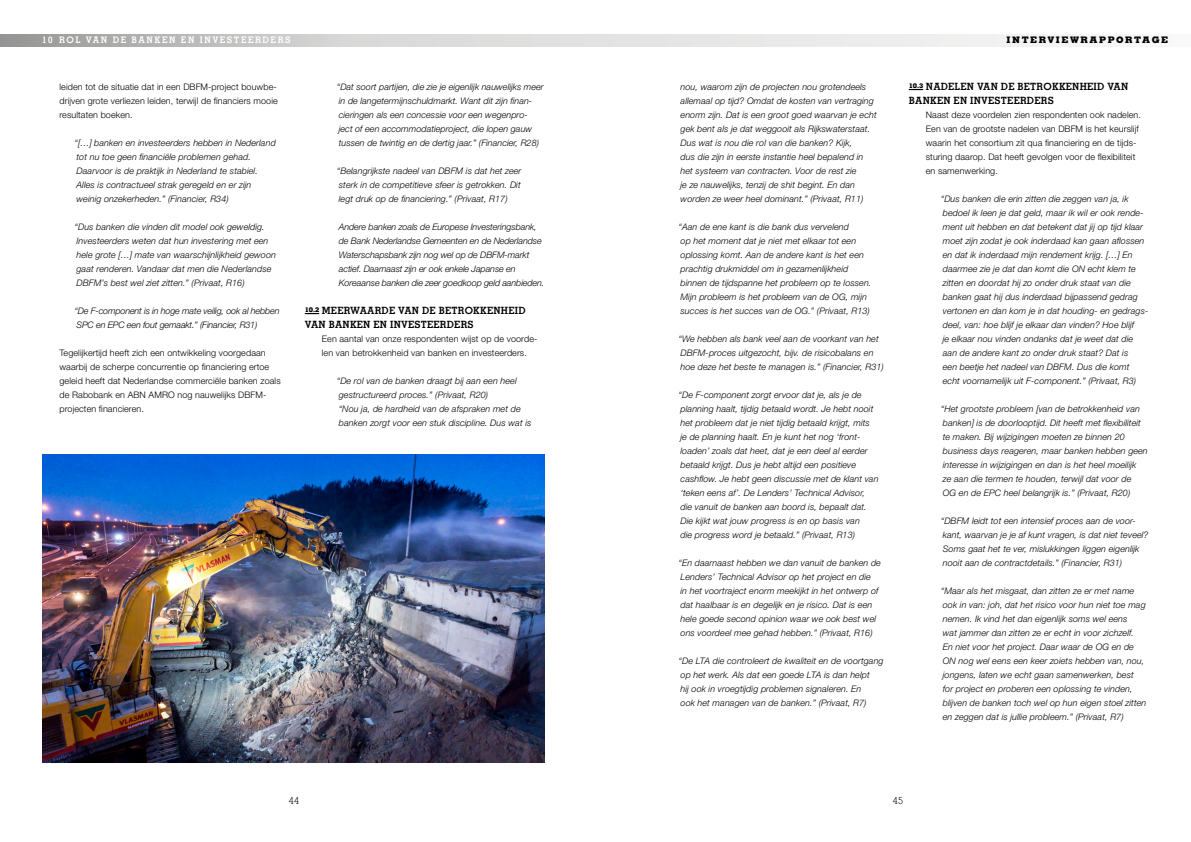
<style>
.page{position:relative;width:1191px;height:842px;background:#fff}
.page>*{position:absolute;margin:0;border:0;box-sizing:border-box;transform-origin:0 0}
.Kop_2{font:700 10px "Memphis LT Std";letter-spacing:.025em;color:#000}
.t1{font:300 10px "Memphis LT Std";color:#000}
.quote1{font:italic 300 9px/14px "Helvetica Neue LT Std";letter-spacing:.01em;color:#000}
.Standaard{font:300 9px/14px "Helvetica Neue LT Std";letter-spacing:.01em;color:#000}
.quote1-2{font:italic 300 9px/14px "Helvetica Neue LT Std";letter-spacing:-.01em;color:#000}
.quote1-3{font:italic 300 9px/14px "Helvetica Neue LT Std";letter-spacing:-.015em;color:#000}
.t2{font:700 9px "Memphis LT Std";letter-spacing:.17em;color:#fff}
.t3{font:800 9px "Memphis LT Std";letter-spacing:.17em;color:#000}
.Kop_2-2{font:800 6.5px "Memphis LT Std";color:#000}
.s1{font-weight:700;font-size:10px}
</style>
<div class="page">
<svg style="left:305px;top:313px;width:14px;height:1px"></svg>
<svg style="left:909px;top:89px;width:14px;height:1px"></svg>
<img style="left:43px;top:454px;width:501px;height:308px">
<svg style="left:0;top:34px;width:1077px;height:12px;background:#d6d6d6"></svg>
<p class="t2" style="left:42px;top:34px;width:33px">10 ROL</p>
<p class="t2" style="left:86px;top:34px;width:199px">VAN DE BANKEN EN INVESTEERD ERS</p>
<p class="t3" style="left:1006px;top:34px;width:163px">INTERVIEWRAPPORTAGE</p>
<p class="Standaard" style="left:60px;top:80px;width:220px;text-align:justify">leiden tot de situatie dat in een DBFM-project bouwbe&shy;drijven grote verliezen leiden, terwijl de financiers mooie resultaten boeken.</p>
<p class="quote1" style="left:75px;top:136px;width:203px">“[…] banken en investeerders hebben in Nederland tot nu toe geen financiële problemen gehad.<br>Daarvoor is de praktijk in Nederland te stabiel.<br>Alles is contractueel strak geregeld en er zijn weinig onzekerheden.” (Financier, R34)</p>
<p class="quote1" style="left:75px;top:220px;width:203px">“Dus banken die vinden dit model ook geweldig.<br>Investeerders weten dat hun investering met een hele grote […] mate van waarschijnlijkheid gewoon gaat renderen. Vandaar dat men die Nederlandse DBFM’s best wel ziet zitten.” (Privaat, R16)</p>
<p class="quote1-3" style="left:75px;top:304px;width:206px">“De F-component is in hoge mate veilig, ook al hebben<br>SPC en EPC een fout gemaakt.” (Financier, R31)</p>
<p class="Standaard" style="left:60px;top:346px;width:223px">Tegelijkertijd heeft zich een ontwikkeling voorgedaan waarbij de scherpe concurrentie op financiering ertoe geleid heeft dat Nederlandse commerciële banken zoals de Rabobank en ABN AMRO nog nauwelijks DBFM&shy;projecten financieren.</p>
<p class="quote1" style="left:337px;top:80px;width:208px">“Dat soort partijen, die zie je eigenlijk nauwelijks meer in de langetermijnschuldmarkt. Want dit zijn finan&shy;cieringen als een concessie voor een wegenpro-<br>ject of een accommodatieproject, die lopen gauw tussen de twintig en de dertig jaar.” (Financier, R28)</p>
<p class="quote1" style="left:337px;top:164px;width:186px;text-align:justify">“Belangrijkste nadeel van DBFM is dat het zeer sterk in de competitieve sfeer is getrokken. Dit legt druk op de financiering.” (Privaat, R17)</p>
<p class="quote1-2" style="left:339px;top:220px;width:207px">Andere banken zoals de Europese Investeringsbank, de Bank Nederlandse Gemeenten en de Nederlandse Waterschapsbank zijn nog wel op de DBFM-markt actief. Daarnaast zijn er ook enkele Japanse en Koreaanse banken die zeer goedkoop geld aanbieden.</p>
<p class="Kop_2-2" style="left:305px;top:305px;width:22px">10.2 <span class="s1">MEE</span></p>
<p class="Kop_2" style="left:344px;top:304px;width:63px">RWAARDE VAN</p>
<p class="Kop_2" style="left:422px;top:304px;width:105px">DE BETROKKENHEID</p>
<p class="Kop_2" style="left:305px;top:318px;width:8px">VAN</p>
<p class="Kop_2" style="left:329px;top:318px;width:69px">BANKEN EN INVE</p>
<p class="Kop_2" style="left:414px;top:318px;width:14px">STEE</p>
<p class="Kop_2" style="left:440px;top:318px;width:35px">RDERS</p>
<p class="Standaard" style="left:322px;top:332px;width:217px">Een aantal van onze respondenten wijst op de voorde&shy;len van betrokkenheid van banken en investeerders.</p>
<p class="quote1" style="left:337px;top:374px;width:181px">“De rol van de banken draagt bij aan een heel gestructureerd proces.” (Privaat, R20)</p>
<p class="quote1" style="left:339px;top:402px;width:194px">“Nou ja, de hardheid van de afspraken met de banken zorgt voor een stuk discipline. Dus wat is</p>
<p class="quote1" style="left:680px;top:80px;width:198px">nou, waarom zijn de projecten nou grotendeels allemaal op tijd? Omdat de kosten van vertraging enorm zijn. Dat is een groot goed waarvan je echt gek bent als je dat weggooit als Rijkswaterstaat.<br>Dus wat is nou die rol van die banken? Kijk,<br>dus die zijn in eerste instantie heel bepalend in het systeem van contracten. Voor de rest zie<br>je ze nauwelijks, tenzij de shit begint. En dan worden ze weer heel dominant.” (Privaat, R11)</p>
<p class="quote1" style="left:678px;top:220px;width:194px">“Aan de ene kant is die bank dus vervelend<br>op het moment dat je niet met elkaar tot een oplossing komt. Aan de andere kant is het een prachtig drukmiddel om in gezamenlijkheid binnen de tijdspanne het probleem op te lossen.<br>Mijn probleem is het probleem van de OG, mijn succes is het succes van de OG.” (Privaat, R13)</p>
<p class="quote1" style="left:678px;top:332px;width:207px">“We hebben als bank veel aan de voorkant van het<br>DBFM-proces uitgezocht, bijv. de risicobalans en hoe deze het beste te managen is.” (Financier, R31)</p>
<p class="quote1" style="left:678px;top:388px;width:201px">“De F-component zorgt ervoor dat je, als je de planning haalt, tijdig betaald wordt. Je hebt nooit het probleem dat je niet tijdig betaald krijgt, mits<br>je de planning haalt. En je kunt het nog ‘front&shy;loaden’ zoals dat heet, dat je een deel al eerder betaald krijgt. Dus je hebt altijd een positieve cashflow. Je hebt geen discussie met de klant van ‘teken eens af’. De Lenders’ Technical Advisor,<br>die vanuit de banken aan boord is, bepaalt dat.<br>Die kijkt wat jouw progress is en op basis van<br>die progress word je betaald.” (Privaat, R13)</p>
<p class="quote1" style="left:678px;top:556px;width:204px">“En daarnaast hebben we dan vanuit de banken de Lenders’ Technical Advisor op het project en die<br>in het voortraject enorm meekijkt in het ontwerp of dat haalbaar is en degelijk en je risico. Dat is een hele goede second opinion waar we ook best wel ons voordeel mee gehad hebben.” (Privaat, R16)</p>
<p class="quote1" style="left:678px;top:654px;width:206px">“De LTA die controleert de kwaliteit en de voortgang op het werk. Als dat een goede LTA is dan helpt<br>hij ook in vroegtijdig problemen signaleren. En<br>ook het managen van de banken.” (Privaat, R7)</p>
<p class="Kop_2" style="left:909px;top:80px;width:76px"><sup>10.3</sup> NADELEN VAN</p>
<p class="Kop_2" style="left:1001px;top:80px;width:115px">DE BETROKKENHEID VAN</p>
<p class="Kop_2" style="left:909px;top:94px;width:69px">BANKEN EN INVE</p>
<p class="Kop_2" style="left:994px;top:94px;width:14px">STEE</p>
<p class="Kop_2" style="left:1020px;top:94px;width:35px">RDERS</p>
<p class="Standaard" style="left:926px;top:108px;width:217px">Naast deze voordelen zien respondenten ook nadelen.<br>Een van de grootste nadelen van DBFM is het keurslijf waarin het consortium zit qua financiering en de tijds&shy;sturing daarop. Dat heeft gevolgen voor de flexibiliteit en samenwerking.</p>
<p class="quote1" style="left:941px;top:192px;width:209px">“Dus banken die erin zitten die zeggen van ja, ik bedoel ik leen je dat geld, maar ik wil er ook rende&shy;ment uit hebben en dat betekent dat jij op tijd klaar moet zijn zodat je ook inderdaad kan gaan aflossen en dat ik inderdaad mijn rendement krijg. […] En daarmee zie je dat dan komt die ON echt klem te zitten en doordat hij zo onder druk staat van die banken gaat hij dus inderdaad bijpassend gedrag vertonen en dan kom je in dat houding- en gedrags&shy;deel, van: hoe blijf je elkaar dan vinden? Hoe blijf<br>je elkaar nou vinden ondanks dat je weet dat die<br>aan de andere kant zo onder druk staat? Dat is<br>een beetje het nadeel van DBFM. Dus die komt<br>echt voornamelijk uit F-component.” (Privaat, R3)</p>
<p class="quote1" style="left:941px;top:402px;width:208px">“Het grootste probleem [van de betrokkenheid van banken] is de doorlooptijd. Dit heeft met flexibiliteit te maken. Bij wijzigingen moeten ze binnen 20 business days reageren, maar banken hebben geen interesse in wijzigingen en dan is het heel moeilijk<br>ze aan die termen te houden, terwijl dat voor de<br>OG en de EPC heel belangrijk is.” (Privaat, R20)</p>
<p class="quote1" style="left:941px;top:514px;width:209px">“DBFM leidt tot een intensief proces aan de voor&shy;kant, waarvan je je af kunt vragen, is dat niet teveel?<br>Soms gaat het te ver, mislukkingen liggen eigenlijk nooit aan de contractdetails.” (Financier, R31)</p>
<p class="quote1" style="left:941px;top:584px;width:207px">“Maar als het misgaat, dan zitten ze er met name ook in van: joh, dat het risico voor hun niet toe mag nemen. Ik vind het dan eigenlijk soms wel eens<br>wat jammer dan zitten ze er echt in voor zichzelf.<br>En niet voor het project. Daar waar de OG en de ON nog wel eens een keer zoiets hebben van, nou, jongens, laten we echt gaan samenwerken, best<br>for project en proberen een oplossing te vinden, blijven de banken toch wel op hun eigen stoel zitten en zeggen dat is jullie probleem.” (Privaat, R7)</p>
<p class="t1" style="left:289px;top:794px;width:12px">44</p>
<p class="t1" style="left:893px;top:794px;width:12px">45</p>
</div>
